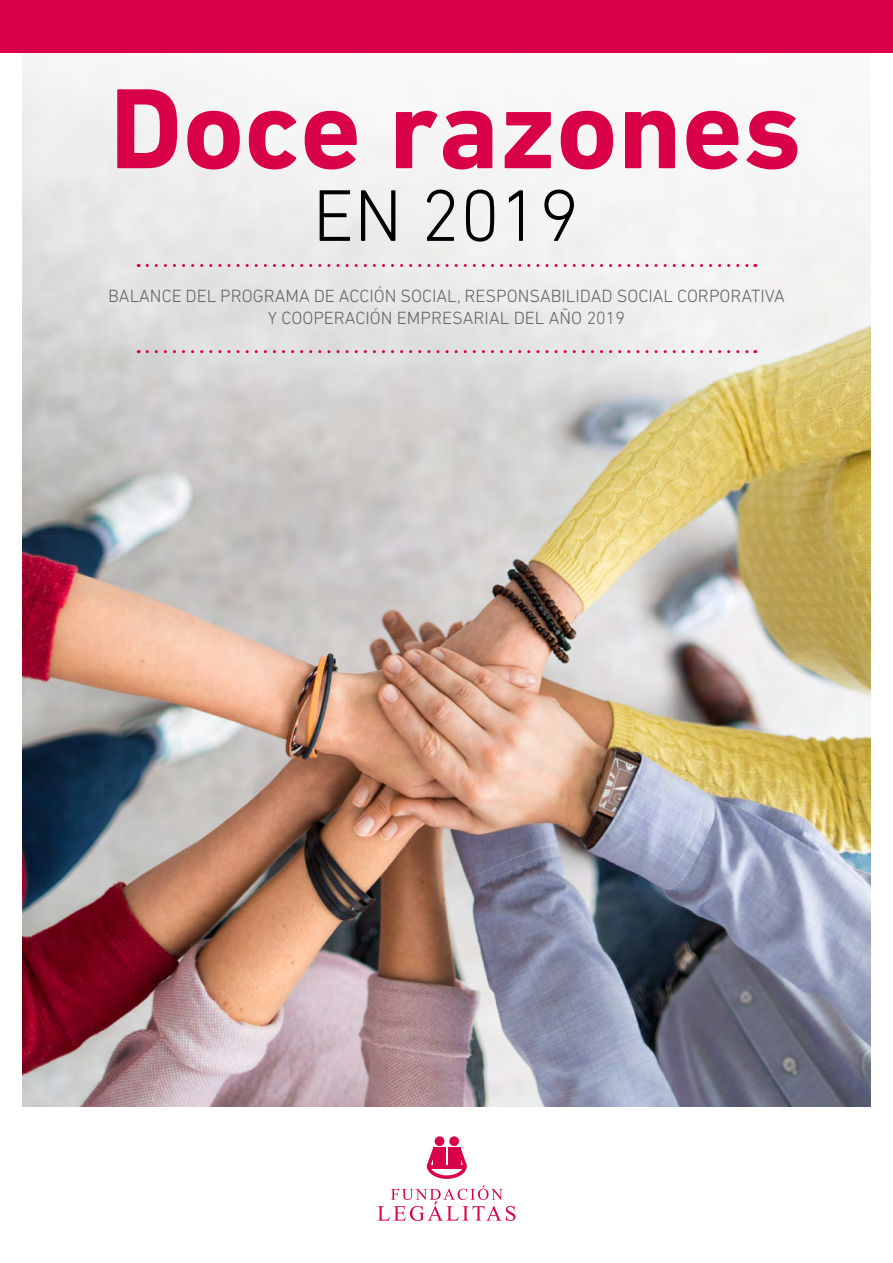
<style>
.page{position:relative;width:893px;height:1263px;background:#fff}
.page>*{position:absolute;margin:0;border:0;box-sizing:border-box;transform-origin:0 0}
.t1{font:700 115.95px "DIN Next LT Pro";color:#d90148}
.t2{font:300 74.4px "DIN Next LT Pro";color:#000}
.t3{font:300 18px/21.6px "DIN Next LT Pro";color:#646363;text-align:center}
</style>
<div class="page">
<img style="left:22px;top:52px;width:849px;height:1055px">
<div style="left:0;top:0;width:893px;height:52px;background:#d90148"></div>
<svg style="left:147px;top:264px;width:609px;height:3px"></svg>
<svg style="left:147px;top:350px;width:609px;height:3px;background:#e0aabb"></svg>
<div style="left:435px;top:1136px;width:9px;height:10px;background:#d90148;border-radius:50%"></div>
<div style="left:449px;top:1136px;width:10px;height:10px;background:#d90148;border-radius:50%"></div>
<svg style="left:427px;top:1147px;width:40px;height:32px"></svg>
<svg style="left:378px;top:1185px;width:137px;height:36px"></svg>
<h1 class="t1" style="left:110px;top:61px;width:693px">Doce razones</h1>
<h2 class="t2" style="left:313px;top:173px;width:268px">EN 2019</h2>
<p class="t3" style="left:108px;top:285px;width:678px">BALANCE DEL PROGRAMA DE ACCIÓN SOCIAL, RESPONSABILIDAD SOCIAL CORPORATIVA<br>Y COOPERACIÓN EMPRESARIAL DEL AÑO 2019</p>
</div>
